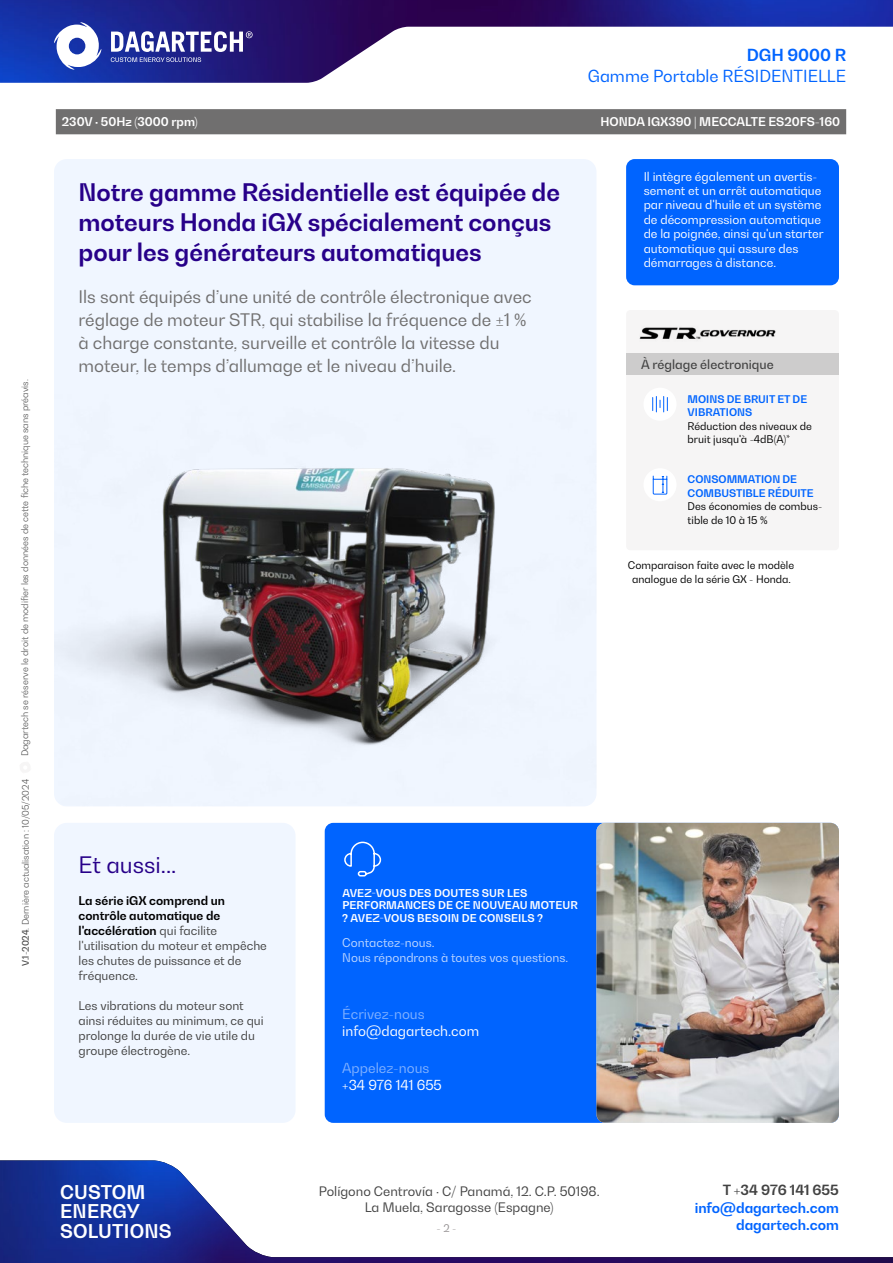
<style>
.page{position:relative;width:893px;height:1263px;background:#fff}
.page>*{position:absolute;margin:0;border:0;box-sizing:border-box;transform-origin:0 0}
.t1{font:700 24px/30px "Bw Gradual";color:#270089}
.t2{font:22.5px "Bw Gradual";color:#270089}
.t3{font:700 18.75px/19.4px "Bw Gradual";letter-spacing:.01em;color:#fff}
.t4{font:17.1px/22.8px "Bw Gradual";color:#706f6f}
.t5{font:16.5px "Bw Gradual";color:#0064ff}
.t6{font:700 16.5px "Bw Gradual";color:#0064ff}
.t7{font:700 13.95px "Bw Gradual";color:#0064ff}
.t8{font:700 13.95px "Bw Gradual";color:#424242}
.t9{font:13.65px "Bw Gradual";color:#fff}
.t10{font:13.65px "Bw Gradual";color:#80b1ff}
.t11{font:12.9px/16.2px "Bw Gradual";color:#424242;text-align:center}
.t12{font:500 12.45px "Bw Gradual";color:#424242}
.t13{font:12px/14.4px "Bw Gradual";color:#fff}
.t14{font:12px/15px "Bw Gradual";color:#424242}
.t15{font:700 12px "Bw Gradual";color:#fff}
.t16{font:700 10.65px/12.9px "Bw Gradual";letter-spacing:.01em;color:#fff}
.t17{font:10.5px/13.5px "Bw Gradual";color:#000}
.t18{font:700 10.5px/13.5px "Bw Gradual";color:#0064ff}
.t19{font:10.5px "Bw Gradual";color:#949091}
.t20{font:300 9px "Bw Gradual";color:#424242}
.s1{font-weight:500}
.s2{font-weight:700;color:#000}
</style>
<div class="page">
<img style="left:0;top:0;width:893px;height:83px">
<svg style="left:111px;top:31px;width:142px;height:31px"></svg>
<svg style="left:54px;top:22px;width:47px;height:48px"></svg>
<img style="left:0;top:1160px;width:893px;height:103px">
<div style="left:54px;top:159px;width:542px;height:647px;background:#f0f6ff;border-radius:13px"></div>
<div style="left:54px;top:823px;width:242px;height:300px;background:#f0f6ff;border-radius:13px"></div>
<img style="left:60px;top:468px;width:536px;height:338px">
<div style="left:626px;top:159px;width:213px;height:126px;background:#0064ff;border-radius:9px"></div>
<div style="left:626px;top:310px;width:213px;height:240px;background:#f6f5f5;border-radius:4px"></div>
<img style="left:639px;top:327px;width:137px;height:12px">
<div style="left:643px;top:388px;width:34px;height:33px;background:#fff;border-radius:50%"></div>
<div style="left:643px;top:468px;width:34px;height:33px;background:#fff;border-radius:50%"></div>
<div style="left:626px;top:353px;width:213px;height:22px;background:#cdcccc"></div>
<svg style="left:652px;top:475px;width:16px;height:20px"></svg>
<svg style="left:652px;top:396px;width:16px;height:16px"></svg>
<div style="left:325px;top:823px;width:514px;height:300px;background:#0064ff;border-radius:9px"></div>
<img style="left:596px;top:823px;width:243px;height:300px">
<svg style="left:344px;top:841px;width:38px;height:36px"></svg>
<div style="left:56px;top:109px;width:790px;height:25px;background:#706f6f"></div>
<p class="t20" style="left:19px;top:756px;width:379px;rotate:-90deg">Dagartech se réserve le droit de modifier les données de cette fiche technique sans préavis.</p>
<p class="t20" style="left:20px;top:966px;width:188px;rotate:-90deg"><span class="s1">V.1-2024</span>. Dernière actualisation : 10/05/2024</p>
<h3 class="t6" style="left:747px;top:44px;width:101px">DGH 9000 R</h3>
<h3 class="t5" style="left:588px;top:65px;width:260px">Gamme Portable RÉSIDENTIELLE</h3>
<p class="t15" style="left:62px;top:114px;width:138px">230V · 50Hz (3000 rpm)</p>
<p class="t15" style="left:600px;top:114px;width:241px">HONDA IGX390 | MECCALTE ES20FS-160</p>
<h1 class="t1" style="left:79px;top:177px;width:483px">Notre gamme Résidentielle est équipée de moteurs Honda iGX spécialement conçus pour les générateurs automatiques</h1>
<h3 class="t4" style="left:79px;top:285px;width:455px">Ils sont équipés d’une unité de contrôle électronique avec réglage de moteur STR, qui stabilise la fréquence de ±1 % à charge constante, surveille et contrôle la vitesse du moteur, le temps d’allumage et le niveau d’huile.</h3>
<p class="t13" style="left:644px;top:169px;width:182px">Il intègre également un avertis&shy;sement et un arrêt automatique par niveau d'huile et un système de décompression automatique de la poignée, ainsi qu'un starter automatique qui assure des démarrages à distance.</p>
<p class="t12" style="left:641px;top:356px;width:134px">À réglage électronique</p>
<p class="t18" style="left:688px;top:392px;width:121px">MOINS DE BRUIT ET DE<br>VIBRATIONS</p>
<p class="t17" style="left:688px;top:419px;width:126px">Réduction des niveaux de bruit jusqu'à -4dB(A)*</p>
<p class="t18" style="left:688px;top:472px;width:128px">CONSOMMATION DE<br>COMBUSTIBLE RÉDUITE</p>
<p class="t17" style="left:688px;top:499px;width:136px">Des économies de combus&shy;tible de 10 à 15 %</p>
<p class="t17" style="left:628px;top:558px;width:168px;text-align:center">Comparaison faite avec le modèle analogue de la série GX - Honda.</p>
<h2 class="t2" style="left:79px;top:850px;width:99px">Et aussi...</h2>
<p class="t14" style="left:79px;top:893px;width:190px"><span class="s2">La série iGX comprend un contrôle automatique de l'accélération</span> qui facilite l'utilisation du moteur et empêche les chutes de puissance et de fréquence.</p>
<p class="t14" style="left:79px;top:998px;width:187px">Les vibrations du moteur sont ainsi réduites au minimum, ce qui prolonge la durée de vie utile du groupe électrogène.</p>
<p class="t16" style="left:342px;top:886px;width:237px">AVEZ-VOUS DES DOUTES SUR LES<br>PERFORMANCES DE CE NOUVEAU MOTEUR ? AVEZ-VOUS BESOIN DE CONSEILS ?</p>
<p class="t13" style="left:342px;top:935px;width:228px;line-height:15px">Contactez-nous.<br>Nous répondrons à toutes vos questions.</p>
<p class="t10" style="left:342px;top:1005px;width:84px">Écrivez-nous</p>
<p class="t9" style="left:342px;top:1022px;width:138px">info@dagartech.com</p>
<p class="t10" style="left:342px;top:1059px;width:89px">Appelez-nous</p>
<p class="t9" style="left:342px;top:1076px;width:101px">+34 976 141 655</p>
<h3 class="t3" style="left:60px;top:1182px;width:113px">CUSTOM<br>ENERGY<br>SOLUTIONS</h3>
<p class="t11" style="left:319px;top:1182px;width:282px">Polígono Centrovía · C/ Panamá, 12. C.P. 50198.<br>La Muela, Saragosse (Espagne)</p>
<p class="t19" style="left:437px;top:1221px;width:21px">- 2 -</p>
<p class="t8" style="left:723px;top:1180px;width:118px">T +34 976 141 655</p>
<p class="t7" style="left:695px;top:1199px;width:146px">info@dagartech.com</p>
<p class="t7" style="left:736px;top:1215px;width:104px">dagartech.com</p>
</div>
